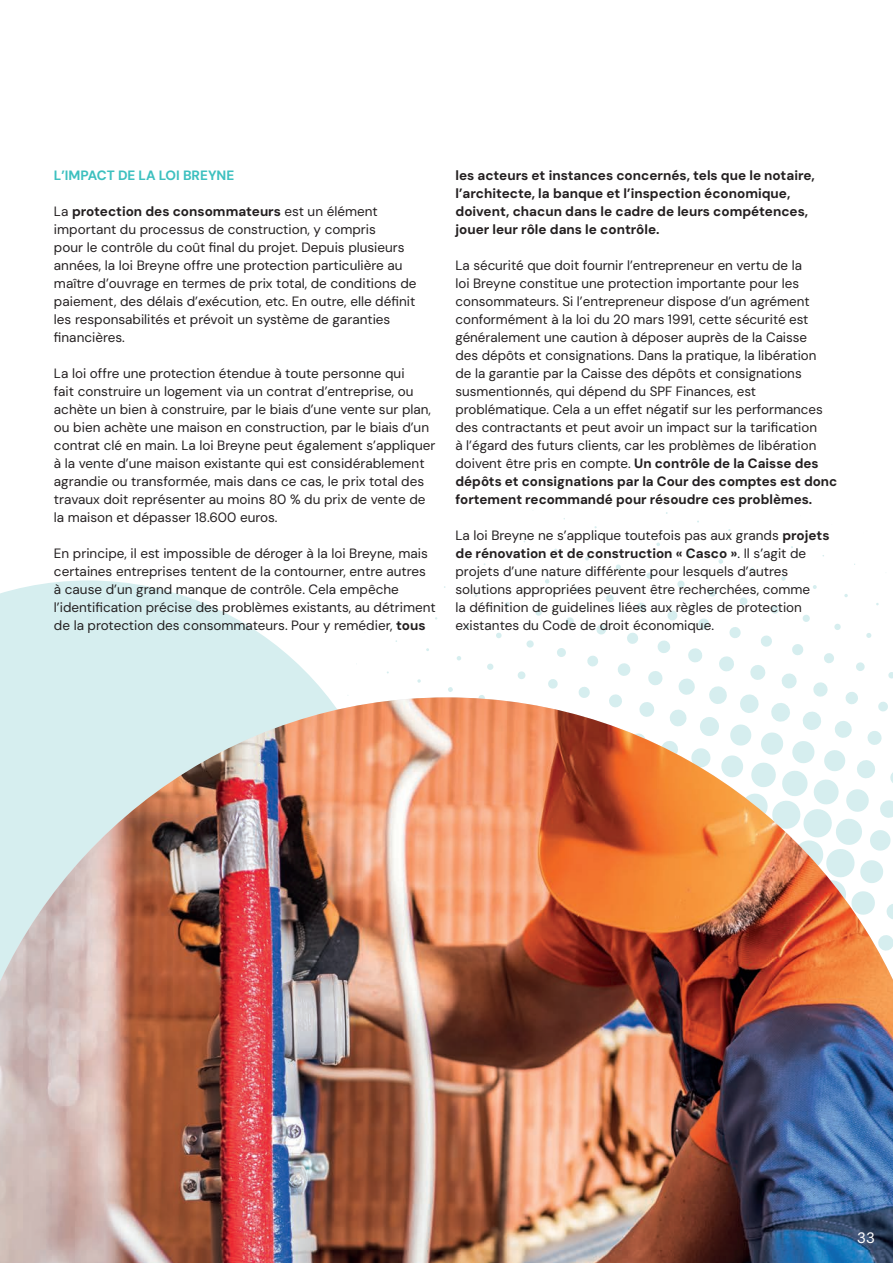
<style>
.page{position:relative;width:893px;height:1263px;background:#fff}
.page>*{position:absolute;margin:0;border:0;box-sizing:border-box;transform-origin:0 0}
.t1{font:15px "DM Sans";color:#fff}
.t2{font:13.5px/18px "DM Sans";color:#231f20}
.t3{font:700 13.5px/18px "DM Sans";color:#231f20}
.t4{font:700 13.5px "DM Sans";color:#3dc0bf}
.s1{font-weight:700}
</style>
<div class="page">
<svg style="left:395px;top:504px;width:498px;height:193px"></svg>
<svg style="left:0;top:580px;width:389px;height:117px;fill:#d6eeef"></svg>
<img style="left:0;top:697px;width:893px;height:566px">
<p class="t4" style="left:54px;top:167px;width:182px">L’IMPACT DE LA LOI BREYNE</p>
<p class="t2" style="left:54px;top:202px;width:364px">La <span class="s1">protection des consommateurs</span> est un élément important du processus de construction, y compris<br>pour le contrôle du coût final du projet. Depuis plusieurs années, la loi Breyne offre une protection particulière au maître d’ouvrage en termes de prix total, de conditions de paiement, des délais d’exécution, etc. En outre, elle définit les responsabilités et prévoit un système de garanties financières.</p>
<p class="t2" style="left:54px;top:364px;width:383px">La loi offre une protection étendue à toute personne qui<br>fait construire un logement via un contrat d’entreprise, ou achète un bien à construire, par le biais d’une vente sur plan, ou bien achète une maison en construction, par le biais d’un contrat clé en main. La loi Breyne peut également s’appliquer à la vente d’une maison existante qui est considérablement agrandie ou transformée, mais dans ce cas, le prix total des travaux doit représenter au moins 80 % du prix de vente de la maison et dépasser 18.600 euros.</p>
<p class="t2" style="left:54px;top:544px;width:383px">En principe, il est impossible de déroger à la loi Breyne, mais certaines entreprises tentent de la contourner, entre autres à cause d’un grand manque de contrôle. Cela empêche l’identification précise des problèmes existants, au détriment de la protection des consommateurs. Pour y remédier, <span class="s1">tous</span></p>
<p class="t3" style="left:455px;top:166px;width:361px">les acteurs et instances concernés, tels que le notaire, l’architecte, la banque et l’inspection économique, doivent, chacun dans le cadre de leurs compétences, jouer leur rôle dans le contrôle.</p>
<p class="t2" style="left:455px;top:256px;width:383px">La sécurité que doit fournir l’entrepreneur en vertu de la<br>loi Breyne constitue une protection importante pour les consommateurs. Si l’entrepreneur dispose d’un agrément conformément à la loi du 20 mars 1991, cette sécurité est généralement une caution à déposer auprès de la Caisse<br>des dépôts et consignations. Dans la pratique, la libération<br>de la garantie par la Caisse des dépôts et consignations susmentionnés, qui dépend du SPF Finances, est problématique. Cela a un effet négatif sur les performances des contractants et peut avoir un impact sur la tarification<br>à l’égard des futurs clients, car les problèmes de libération doivent être pris en compte. <span class="s1">Un contrôle de la Caisse des dépôts et consignations par la Cour des comptes est donc fortement recommandé pour résoudre ces problèmes.</span></p>
<p class="t2" style="left:455px;top:526px;width:376px">La loi Breyne ne s’applique toutefois pas aux grands <span class="s1">projets de rénovation et de construction « Casco »</span>. Il s’agit de projets d’une nature différente pour lesquels d’autres solutions appropriées peuvent être recherchées, comme<br>la définition de guidelines liées aux règles de protection existantes du Code de droit économique.</p>
<p class="t1" style="left:857px;top:1229px;width:19px">33</p>
</div>
